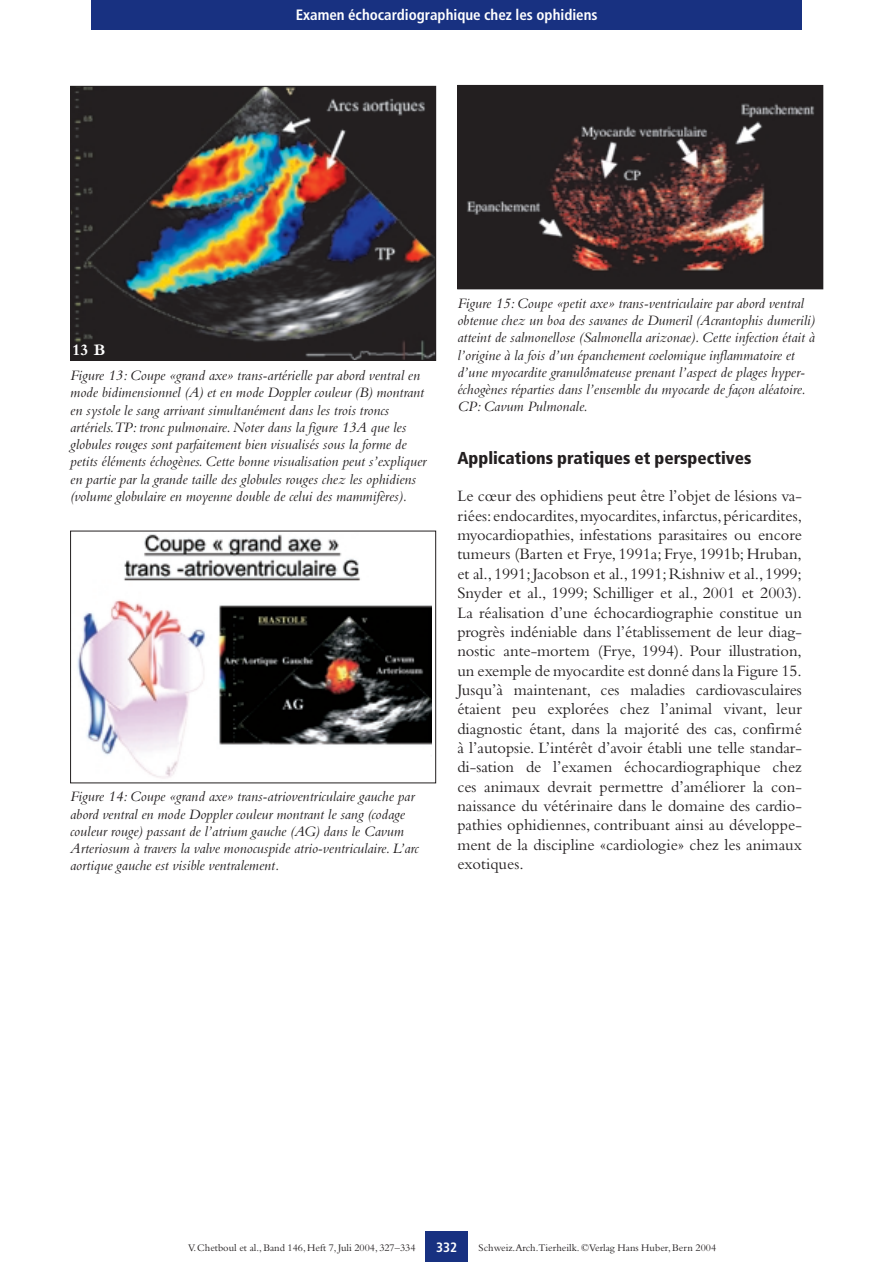
<style>
.page{position:relative;width:893px;height:1262px;background:#fff}
.page>*{position:absolute;margin:0;border:0;box-sizing:border-box;transform-origin:0 0}
.t1{font:900 condensed 17.25px "Frutiger";color:#231f20}
.t2{font:16.5px/19.4px "Bembo";color:#231f20;text-align:justify}
.t3{font:700 16.5px "Bembo";color:#fff}
.t4{font:italic 15px/17.2px "Bembo";color:#231f20}
.t5{font:700 condensed 15px "Frutiger";color:#fff}
.t6{font:700 condensed 13.5px "Frutiger";color:#fff}
.t7{font:10.5px "Bembo";color:#231f20}
</style>
<div class="page">
<div style="left:91px;top:0;width:710px;height:30px;background:#183181"></div>
<div style="left:425px;top:1231px;width:43px;height:30px;background:#183181"></div>
<img style="left:72px;top:88px;width:362px;height:271px">
<div style="left:70px;top:86px;width:366px;height:275px;border:1px solid #231f20"></div>
<img style="left:77px;top:534px;width:354px;height:245px">
<div style="left:70px;top:530px;width:366px;height:253px;border:1px solid #231f20"></div>
<img style="left:459px;top:87px;width:362px;height:200px">
<div style="left:457px;top:85px;width:366px;height:204px;border:1px solid #231f20"></div>
<p class="t5" style="left:296px;top:9px;width:303px">Examen échocardiographique chez les ophidiens</p>
<p class="t3" style="left:72px;top:344px;width:34px">13 B</p>
<p class="t4" style="left:70px;top:368px;width:357px">Figure 13: Coupe «grand axe» trans-artérielle par abord ventral en mode bidimensionnel (A) et en mode Doppler couleur (B) montrant en systole le sang arrivant simultanément dans les trois troncs artériels.TP: tronc pulmonaire. Noter dans la figure 13A que les globules rouges sont parfaitement bien visualisés sous la forme de petits éléments échogènes. Cette bonne visualisation peut s’expliquer en partie par la grande taille des globules rouges chez les ophidiens (volume globulaire en moyenne double de celui des mammifères).</p>
<p class="t4" style="left:70px;top:789px;width:350px">Figure 14: Coupe «grand axe» trans-atrioventriculaire gauche par abord ventral en mode Doppler couleur montrant le sang (codage couleur rouge) passant de l’atrium gauche (AG) dans le Cavum Arteriosum à travers la valve monocuspide atrio-ventriculaire. L’arc aortique gauche est visible ventralement.</p>
<p class="t4" style="left:457px;top:296px;width:359px">Figure 15: Coupe «petit axe» trans-ventriculaire par abord ventral obtenue chez un boa des savanes de Dumeril (Acrantophis dumerili) atteint de salmonellose (Salmonella arizonae). Cette infection était à l’origine à la fois d’un épanchement coelomique inflammatoire et d’une myocardite granulômateuse prenant l’aspect de plages hyper&shy;échogènes réparties dans l’ensemble du myocarde de façon aléatoire.<br>CP: Cavum Pulmonale.</p>
<p class="t1" style="left:457px;top:451px;width:295px">Applications pratiques et perspectives</p>
<p class="t2" style="left:457px;top:488px;width:346px">Le cœur des ophidiens peut être l’objet de lésions va&shy;riées:endocardites,myocardites,infarctus,péricardites, myocardiopathies, infestations parasitaires ou encore tumeurs (Barten et Frye, 1991a; Frye, 1991b; Hruban, et al.,1991;Jacobson et al.,1991;Rishniw et al.,1999; Snyder et al., 1999; Schilliger et al., 2001 et 2003).<br>La réalisation d’une échocardiographie constitue un progrès indéniable dans l’établissement de leur diag&shy;nostic ante-mortem (Frye, 1994). Pour illustration, un exemple de myocardite est donné dans la Figure 15.<br>Jusqu’à maintenant, ces maladies cardiovasculaires étaient peu explorées chez l’animal vivant, leur diagnostic étant, dans la majorité des cas, confirmé à l’autopsie. L’intérêt d’avoir établi une telle standar&shy;di-sation de l’examen échocardiographique chez ces animaux devrait permettre d’améliorer la con&shy;naissance du vétérinaire dans le domaine des cardio&shy;pathies ophidiennes, contribuant ainsi au développe&shy;ment de la discipline «cardiologie» chez les animaux exotiques.</p>
<p class="t6" style="left:436px;top:1241px;width:23px">332</p>
<p class="t7" style="left:188px;top:1244px;width:229px">V.Chetboul et al., Band 146, Heft 7, Juli 2004, 327–334</p>
<p class="t7" style="left:478px;top:1244px;width:239px">Schweiz.Arch.Tierheilk. ©Verlag Hans Huber, Bern 2004</p>
</div>
